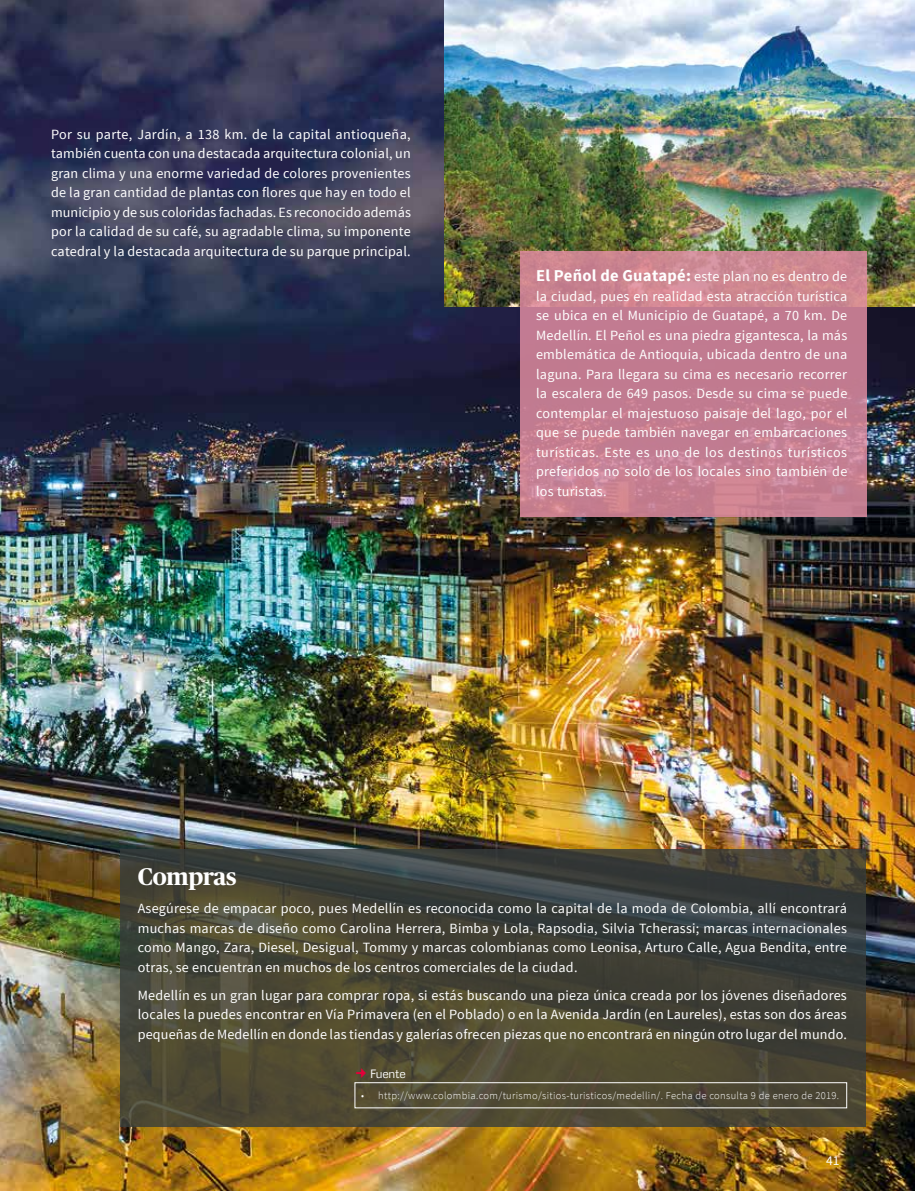
<style>
.page{position:relative;width:915px;height:1191px;background:#fff}
.page>*{position:absolute;margin:0;border:0;box-sizing:border-box;transform-origin:0 0}
.t1{font:700 24px "Publico Headline";letter-spacing:-.01em;color:#fff}
.t2{font:14.1px/19.5px "Source Sans Pro";letter-spacing:.015em;color:#fff;text-align:justify}
.t3{font:13.5px "Source Sans Pro";color:#fff}
.t4{font:12px "Metrophobic";letter-spacing:-.02em;color:#fff}
.t5{font:300 10.5px "Source Sans Pro";letter-spacing:.035em;color:#fff}
.s1{font-weight:700;font-size:16.5px}
</style>
<div class="page">
<img style="left:0;top:0;width:914px;height:1191px">
<svg style="left:121px;top:849px;width:744px;height:278px;background:#464536"></svg>
<img style="left:444px;top:0;width:470px;height:306px">
<svg style="left:520px;top:252px;width:345px;height:265px;background:#c67f91"></svg>
<div style="left:354px;top:1082px;width:492px;height:26px;border:1px solid #fff"></div>
<svg style="left:356px;top:1067px;width:10px;height:10px"></svg>
<p class="t2" style="left:51px;top:124px;width:361px">Por su parte, Jardín, a 138 km. de la capital antioqueña, también cuenta con una destacada arquitectura colonial, un gran clima y una enorme variedad de colores provenientes de la gran cantidad de plantas con flores que hay en todo el municipio y de sus coloridas fachadas. Es reconocido además por la calidad de su café, su agradable clima, su imponente catedral y la destacada arquitectura de su parque principal.</p>
<p class="t2" style="left:536px;top:267px;width:313px"><span class="s1">El Peñol de Guatapé:</span> este plan no es dentro de la ciudad, pues en realidad esta atracción turística se ubica en el Municipio de Guatapé, a 70 km. De Medellín. El Peñol es una piedra gigantesca, la más emblemática de Antioquia, ubicada dentro de una laguna. Para llegara su cima es necesario recorrer la escalera de 649 pasos. Desde su cima se puede contemplar el majestuoso paisaje del lago, por el que se puede también navegar en embarcaciones turísticas. Este es uno de los destinos turísticos preferidos no solo de los locales sino también de los turistas.</p>
<h1 class="t1" style="left:138px;top:859px;width:100px">Compras</h1>
<p class="t2" style="left:138px;top:899px;width:710px;text-align:left">Asegúrese de empacar poco, pues Medellín es reconocida como la capital de la moda de Colombia, allí encontrará muchas marcas de diseño como Carolina Herrera, Bimba y Lola, Rapsodia, Silvia Tcherassi; marcas internacionales como Mango, Zara, Diesel, Desigual, Tommy y marcas colombianas como Leonisa, Arturo Calle, Agua Bendita, entre otras, se encuentran en muchos de los centros comerciales de la ciudad.</p>
<p class="t2" style="left:138px;top:985px;width:710px">Medellín es un gran lugar para comprar ropa, si estás buscando una pieza única creada por los jóvenes diseñadores locales la puedes encontrar en Vía Primavera (en el Poblado) o en la Avenida Jardín (en Laureles), estas son dos áreas pequeñas de Medellín en donde las tiendas y galerías ofrecen piezas que no encontrará en ningún otro lugar del mundo.</p>
<p class="t4" style="left:370px;top:1065px;width:37px">Fuente</p>
<p class="t5" style="left:361px;top:1089px;width:479px">• http://www.colombia.com/turismo/sitios-turisticos/medellin/. Fecha de consulta 9 de enero de 2019.</p>
<p class="t3" style="left:825px;top:1151px;width:15px">41</p>
</div>
